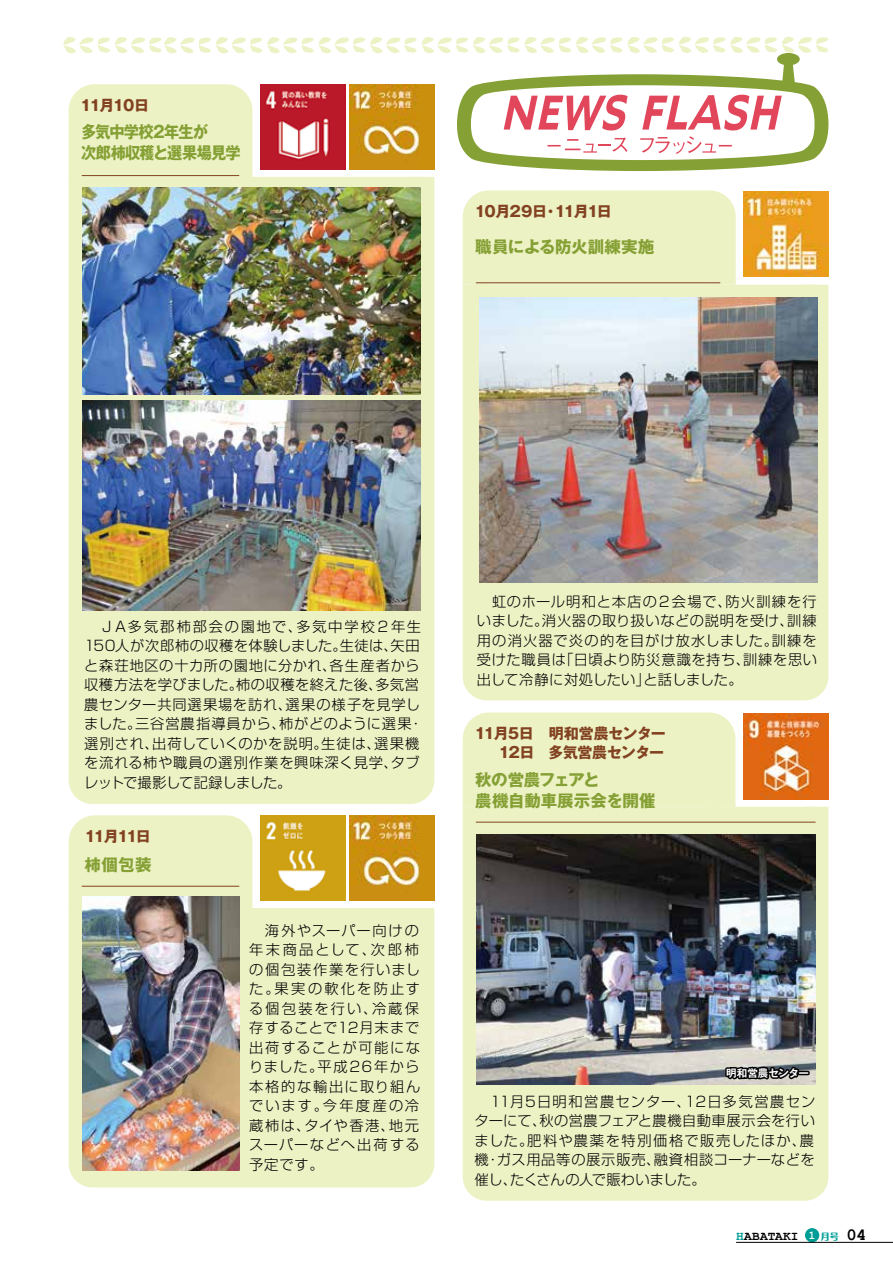
<style>
.page{position:relative;width:893px;height:1263px;background:#fff}
.page>*{position:absolute;margin:0;border:0;box-sizing:border-box;transform-origin:0 0}
.t1{font:700 17.25px "Courier New";color:#000}
.t2{font:700 16.5px/21px "Gothic MB101 Pro";letter-spacing:-.03em;color:#85a034}
.t3{font:700 16.5px/21px "Gothic MB101 Pro";letter-spacing:-.03em;color:#85a034;scale:.92 1}
.t4{font:700 15px/19.5px "Gothic MB101 Pro";letter-spacing:-.06em;color:#824221;text-align:right}
.t5{font:300 14.25px/19.5px "Shin Go Pro";letter-spacing:.055em;color:#000}
.t6{font:300 14.25px/19.5px "Shin Go Pro";letter-spacing:.03em;color:#000}
.t7{font:300 14.25px/19.5px "Shin Go Pro";letter-spacing:.085em;color:#000}
.t8{font:300 14.25px "Shin Go Pro";letter-spacing:.11em;color:#000}
.t9{font:300 14.25px "Shin Go Pro";letter-spacing:-.025em;color:#000}
.t10{font:300 14.25px "Shin Go Pro";letter-spacing:.12em;color:#000}
.t11{font:300 14.25px/19.5px "Shin Go Pro";letter-spacing:.125em;color:#000;text-align:right}
.t12{font:300 14.25px "Shin Go Pro";letter-spacing:.035em;color:#000}
.t13{font:300 14.25px "Shin Go Pro";letter-spacing:.025em;color:#000}
.t14{font:300 14.25px "Shin Go Pro";letter-spacing:.1em;color:#000}
.t15{font:300 14.25px "Shin Go Pro";letter-spacing:.155em;color:#000}
.t16{font:300 14.25px "Shin Go Pro";letter-spacing:.115em;color:#000}
.t17{font:300 14.25px "Shin Go Pro";letter-spacing:.15em;color:#000}
.t18{font:300 14.25px "Shin Go Pro";letter-spacing:.145em;color:#000}
.t19{font:300 14.25px "Shin Go Pro";letter-spacing:.105em;color:#000}
.t20{font:700 12.75px "Courier New";letter-spacing:.02em;color:#000}
.t21{font:700 12px "Courier New";color:#fff;scale:.9 1}
.t22{font:700 10.5px "Gothic MB101 Pro De";letter-spacing:-.01em;color:#fff}
.t23{font:800 9px "Maru Fo Pro";color:#009e96}
.s1{color:#009e96}
</style>
<div class="page">
<div style="left:462px;top:312px;width:367px;height:389px;background:#edf2c5"></div>
<img style="left:479px;top:312px;width:338px;height:271px">
<svg style="left:462px;top:699px;width:287px;height:84px"></svg>
<div style="left:462px;top:783px;width:367px;height:418px;background:#edf2c5"></div>
<hr style="left:476px;top:822px;width:339px;height:1px;background:#824221">
<img style="left:743px;top:714px;width:85px;height:85px">
<img style="left:476px;top:834px;width:339px;height:250px">
<svg style="left:723px;top:1055px;width:78px;height:27px;background:#807f7b"></svg>
<div style="left:798px;top:1071px;width:12px;height:4px;border:3px solid #000"></div>
<svg style="left:63px;top:37px;width:766px;height:275px"></svg>
<svg style="left:63px;top:153px;width:383px;height:663px;background:#eef2cc"></svg>
<hr style="left:82px;top:175px;width:157px;height:1px;background:#824221">
<img style="left:83px;top:187px;width:337px;height:208px">
<img style="left:83px;top:401px;width:338px;height:210px">
<img style="left:349px;top:84px;width:85px;height:85px">
<img style="left:260px;top:84px;width:85px;height:85px">
<svg style="left:63px;top:802px;width:203px;height:82px"></svg>
<div style="left:68px;top:884px;width:367px;height:304px;background:#edf2c5"></div>
<hr style="left:82px;top:886px;width:157px;height:1px;background:#824221">
<img style="left:83px;top:897px;width:156px;height:274px">
<img style="left:349px;top:815px;width:85px;height:85px">
<img style="left:260px;top:815px;width:85px;height:85px">
<div style="left:806px;top:1229px;width:12px;height:12px;background:#009e96;border-radius:50%"></div>
<div style="left:805px;top:1228px;width:14px;height:14px;border:2px solid #009e96;border-radius:50%"></div>
<hr style="left:736px;top:1242px;width:157px;height:1px;background:#000">
<p class="t4" style="left:80px;top:93px;width:70px">11月10日</p>
<p class="t3" style="left:81px;top:119px;width:175px">多気中学校2年生が<br>次郎柿収穫と選果場見学</p>
<p class="t4" style="left:474px;top:199px;width:74px">10月29日</p>
<p class="t2" style="left:475px;top:234px;width:180px">職員による防火訓練実施</p>
<p class="t4" style="left:554px;top:199px;width:59px">11月1日</p>
<p class="t4" style="left:543px;top:199px;width:16px">・</p>
<p class="t10" style="left:84px;top:614px;width:219px">　ＪＡ多気郡柿部会の園地で、</p>
<p class="t16" style="left:296px;top:614px;width:126px">多気中学校２年生</p>
<p class="t6" style="left:330px;top:634px;width:91px;text-indent:-245px">150人が次郎柿の収穫を体験しました。<br>各生産者から</p>
<p class="t5" style="left:391px;top:634px;width:30px">矢田</p>
<p class="t5" style="left:340px;top:634px;width:59px">生徒は、</p>
<p class="t5" style="left:84px;top:654px;width:254px">と森荘地区の十カ所の園地に分かれ、</p>
<p class="t13" style="left:84px;top:673px;width:161px">収穫方法を学びました。</p>
<p class="t5" style="left:375px;top:673px;width:45px">多気営</p>
<p class="t6" style="left:236px;top:673px;width:148px">柿の収穫を終えた後、</p>
<p class="t5" style="left:286px;top:693px;width:136px">選果の様子を見学し</p>
<p class="t5" style="left:84px;top:693px;width:210px">農センター共同選果場を訪れ、</p>
<p class="t5" style="left:279px;top:712px;width:134px">柿がどのように選果</p>
<p class="t5" style="left:135px;top:712px;width:152px">三谷営農指導員から、</p>
<p class="t5" style="left:84px;top:712px;width:59px">ました。</p>
<p class="t5" style="left:409px;top:712px;width:16px">・</p>
<p class="t5" style="left:84px;top:732px;width:76px">選別され、</p>
<p class="t5" style="left:321px;top:732px;width:61px">生徒は、</p>
<p class="t5" style="left:152px;top:732px;width:177px">出荷していくのかを説明。</p>
<p class="t5" style="left:374px;top:732px;width:47px">選果機</p>
<p class="t5" style="left:391px;top:751px;width:30px">タブ</p>
<p class="t5" style="left:84px;top:751px;width:315px">を流れる柿や職員の選別作業を興味深く見学、レットで撮影して記録しました。</p>
<p class="t4" style="left:85px;top:824px;width:68px">11月11日</p>
<p class="t2" style="left:85px;top:852px;width:69px">柿個包装</p>
<p class="t11" style="left:249px;top:919px;width:171px">　海外やスーパー向けの次郎柿</p>
<p class="t17" style="left:249px;top:938px;width:128px">年末商品として、</p>
<p class="t8" style="left:249px;top:958px;width:172px">の個包装作業を行いまし</p>
<p class="t15" style="left:274px;top:977px;width:147px">果実の軟化を防止す</p>
<p class="t5" style="left:249px;top:977px;width:32px">た。</p>
<p class="t5" style="left:372px;top:997px;width:48px">冷蔵保</p>
<p class="t18" style="left:249px;top:996px;width:130px">る個包装を行い、</p>
<p class="t6" style="left:249px;top:1016px;width:172px">存することで12月末まで</p>
<p class="t14" style="left:249px;top:1035px;width:172px">出荷することが可能にな</p>
<p class="t19" style="left:318px;top:1055px;width:103px">平成26年から</p>
<p class="t5" style="left:249px;top:1055px;width:76px">りました。</p>
<p class="t8" style="left:249px;top:1074px;width:173px">本格的な輸出に取り組ん</p>
<p class="t5" style="left:323px;top:1094px;width:98px">今年度産の冷</p>
<p class="t5" style="left:249px;top:1094px;width:80px">でいます。</p>
<p class="t5" style="left:305px;top:1114px;width:92px">タイや香港、</p>
<p class="t7" style="left:249px;top:1114px;width:172px">蔵柿は、<br>スーパーなどへ出荷する予定です。</p>
<p class="t5" style="left:389px;top:1114px;width:32px">地元</p>
<p class="t5" style="left:477px;top:590px;width:256px">　虹のホール明和と本店の２会場で、</p>
<p class="t5" style="left:725px;top:590px;width:93px">防火訓練を行</p>
<p class="t5" style="left:542px;top:609px;width:253px">消火器の取り扱いなどの説明を受け、</p>
<p class="t5" style="left:787px;top:609px;width:31px">訓練</p>
<p class="t5" style="left:477px;top:609px;width:73px">いました。</p>
<p class="t5" style="left:743px;top:629px;width:75px;text-indent:-266px">用の消火器で炎の的を目がけ放水しました。<br>訓練を思い</p>
<p class="t5" style="left:772px;top:629px;width:47px">訓練を</p>
<p class="t12" style="left:559px;top:648px;width:192px">「日頃より防災意識を持ち、</p>
<p class="t5" style="left:477px;top:648px;width:90px">受けた職員は</p>
<p class="t6" style="left:477px;top:668px;width:175px">出して冷静に対処したい」</p>
<p class="t4" style="left:474px;top:721px;width:193px">11月5日　明和営農センター多気営農センター</p>
<p class="t5" style="left:643px;top:668px;width:101px">と話しました。</p>
<p class="t4" style="left:498px;top:741px;width:38px">12日</p>
<p class="t2" style="left:475px;top:767px;width:182px">秋の営農フェアと<br>農機自動車展示会を開催</p>
<p class="t22" style="left:726px;top:1064px;width:84px">明和営農センター</p>
<p class="t7" style="left:685px;top:1090px;width:132px">12日多気営農セン</p>
<p class="t5" style="left:539px;top:1090px;width:277px;text-indent:-65px">　11月5日明和営農センター、<br>秋の営農フェアと農機自動車展示会を行い</p>
<p class="t7" style="left:527px;top:1109px;width:288px;text-indent:-53px">ターにて、<br>肥料や農薬を特別価格で販売したほか 農、</p>
<p class="t5" style="left:475px;top:1129px;width:60px">ました。</p>
<p class="t5" style="left:497px;top:1148px;width:165px">ガス用品等の展示販売、</p>
<p class="t6" style="left:654px;top:1148px;width:162px">融資相談コーナーなどを</p>
<p class="t5" style="left:475px;top:1148px;width:16px">機</p>
<p class="t5" style="left:486px;top:1148px;width:16px">・</p>
<p class="t9" style="left:510px;top:1167px;width:197px">たくさんの人で賑わいました。</p>
<p class="t5" style="left:475px;top:1168px;width:44px">催し、</p>
<p class="t20" style="left:736px;top:1228px;width:64px"><span class="s1">H</span>ABATAKI</p>
<p class="t21" style="left:809px;top:1228px;width:9px">1</p>
<p class="t23" style="left:821px;top:1230px;width:20px">月号</p>
<p class="t1" style="left:847px;top:1224px;width:22px">04</p>
</div>
